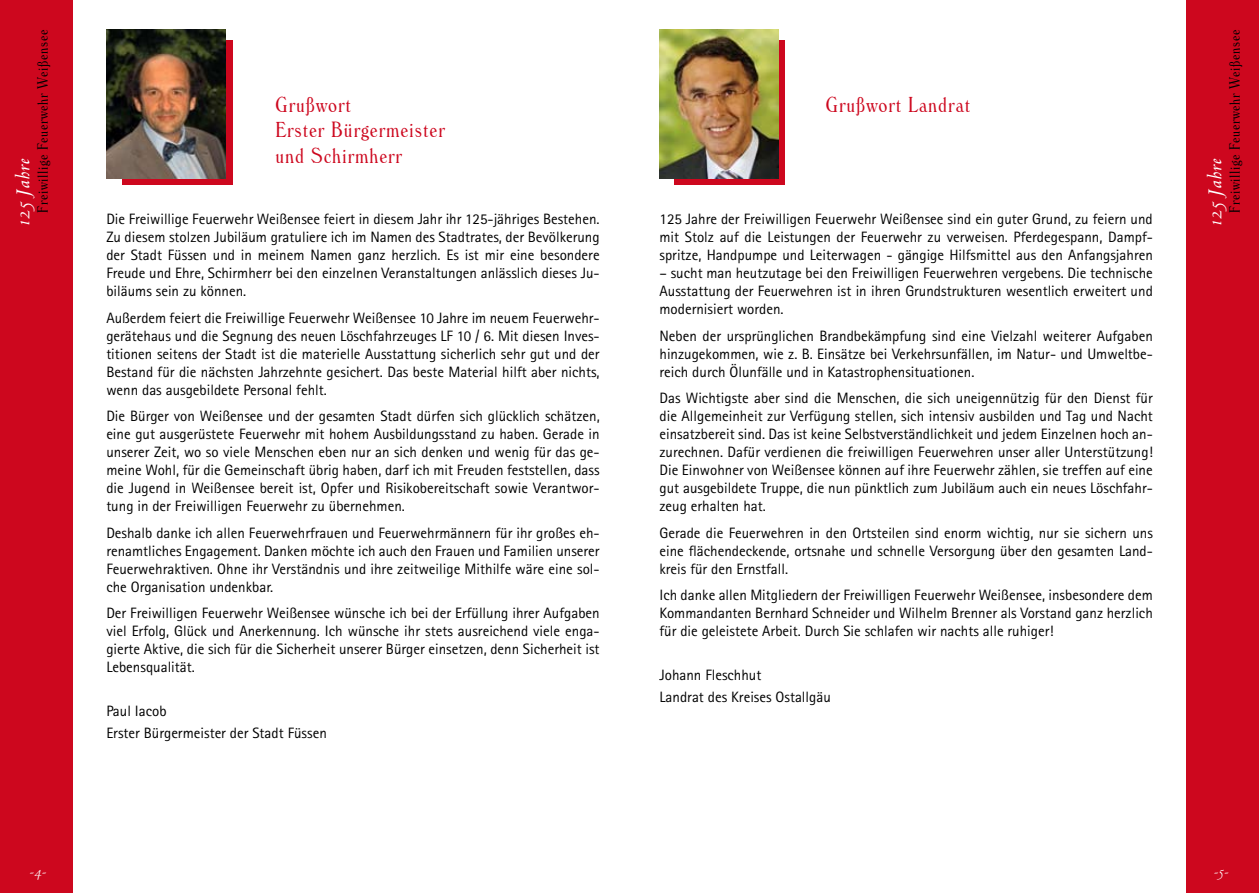
<style>
.page{position:relative;width:1259px;height:893px;background:#fff}
.page>*{position:absolute;margin:0;border:0;box-sizing:border-box;transform-origin:0 0}
.t1{font:italic 600 21.75px "Venetian 301 BT";letter-spacing:.02em;color:#fff}
.t2{font:300 condensed 21px/25.2px "Windsor BT";letter-spacing:.05em;color:#cd071e}
.t3{font:15px/18px "Rotis Sans Serif";color:#000;text-align:justify}
.t4{font:italic 600 15px "Venetian 301 BT";color:#fff}
.t5{font:300 condensed 14.55px "Windsor BT";color:#000}
</style>
<div class="page">
<div style="left:674px;top:40px;width:111px;height:144px;background:#cd071e"></div>
<div style="left:0;top:0;width:72px;height:893px;background:#cd071e"></div>
<img style="left:659px;top:30px;width:119px;height:149px">
<div style="left:122px;top:40px;width:110px;height:144px;background:#cd071e"></div>
<div style="left:1186px;top:0;width:73px;height:893px;background:#cd071e"></div>
<img style="left:106px;top:30px;width:119px;height:149px">
<p class="t5" style="left:34px;top:213px;width:184px;rotate:-90deg">Freiwillige Feuerwehr Weißensee</p>
<h1 class="t1" style="left:11px;top:226px;width:69px;rotate:-90deg">125 Jahre</h1>
<h2 class="t2" style="left:275px;top:92px;width:77px">Grußwort</h2>
<h2 class="t2" style="left:826px;top:92px;width:146px">Grußwort Landrat</h2>
<h2 class="t2" style="left:275px;top:117px;width:171px">Erster Bürgermeister und Schirmherr</h2>
<p class="t3" style="left:106px;top:210px;width:495px">Die Freiwillige Feuerwehr Weißensee feiert in diesem Jahr ihr 125-jähriges Bestehen.<br>Zu diesem stolzen Jubiläum gratuliere ich im Namen des Stadtrates, der Bevölkerung der Stadt Füssen und in meinem Namen ganz herzlich. Es ist mir eine besondere Freude und Ehre, Schirmherr bei den einzelnen Veranstaltungen anlässlich dieses Ju&shy;biläums sein zu können.</p>
<p class="t3" style="left:106px;top:308px;width:495px">Außerdem feiert die Freiwillige Feuerwehr Weißensee 10 Jahre im neuem Feuerwehr&shy;gerätehaus und die Segnung des neuen Löschfahrzeuges LF 10 / 6. Mit diesen Inves&shy;titionen seitens der Stadt ist die materielle Ausstattung sicherlich sehr gut und der Bestand für die nächsten Jahrzehnte gesichert. Das beste Material hilft aber nichts, wenn das ausgebildete Personal fehlt.</p>
<p class="t3" style="left:106px;top:407px;width:495px">Die Bürger von Weißensee und der gesamten Stadt dürfen sich glücklich schätzen, eine gut ausgerüstete Feuerwehr mit hohem Ausbildungsstand zu haben. Gerade in unserer Zeit, wo so viele Menschen eben nur an sich denken und wenig für das ge&shy;meine Wohl, für die Gemeinschaft übrig haben, darf ich mit Freuden feststellen, dass die Jugend in Weißensee bereit ist, Opfer und Risikobereitschaft sowie Verantwor&shy;tung in der Freiwilligen Feuerwehr zu übernehmen.</p>
<p class="t3" style="left:106px;top:523px;width:495px">Deshalb danke ich allen Feuerwehrfrauen und Feuerwehrmännern für ihr großes eh&shy;renamtliches Engagement. Danken möchte ich auch den Frauen und Familien unserer Feuerwehraktiven. Ohne ihr Verständnis und ihre zeitweilige Mithilfe wäre eine sol&shy;che Organisation undenkbar.</p>
<p class="t3" style="left:106px;top:604px;width:495px">Der Freiwilligen Feuerwehr Weißensee wünsche ich bei der Erfüllung ihrer Aufgaben viel Erfolg, Glück und Anerkennung. Ich wünsche ihr stets ausreichend viele enga&shy;gierte Aktive, die sich für die Sicherheit unserer Bürger einsetzen, denn Sicherheit ist Lebensqualität.</p>
<p class="t3" style="left:106px;top:699px;width:222px;line-height:22.2px">Paul Iacob<br>Erster Bürgermeister der Stadt Füssen</p>
<p class="t3" style="left:659px;top:210px;width:495px">125 Jahre der Freiwilligen Feuerwehr Weißensee sind ein guter Grund, zu feiern und mit Stolz auf die Leistungen der Feuerwehr zu verweisen. Pferdegespann, Dampf&shy;spritze, Handpumpe und Leiterwagen - gängige Hilfsmittel aus den Anfangsjahren</p>
<p class="t3" style="left:659px;top:264px;width:495px">– sucht man heutzutage bei den Freiwilligen Feuerwehren vergebens. Die technische Ausstattung der Feuerwehren ist in ihren Grundstrukturen wesentlich erweitert und modernisiert worden.</p>
<p class="t3" style="left:659px;top:326px;width:495px">Neben der ursprünglichen Brandbekämpfung sind eine Vielzahl weiterer Aufgaben hinzugekommen, wie z. B. Einsätze bei Verkehrsunfällen, im Natur- und Umweltbe&shy;reich durch Ölunfälle und in Katastrophensituationen.</p>
<p class="t3" style="left:659px;top:389px;width:495px">Das Wichtigste aber sind die Menschen, die sich uneigennützig für den Dienst für die Allgemeinheit zur Verfügung stellen, sich intensiv ausbilden und Tag und Nacht einsatzbereit sind. Das ist keine Selbstverständlichkeit und jedem Einzelnen hoch an&shy;zurechnen. Dafür verdienen die freiwilligen Feuerwehren unser aller Unterstützung!<br>Die Einwohner von Weißensee können auf ihre Feuerwehr zählen, sie treffen auf eine gut ausgebildete Truppe, die nun pünktlich zum Jubiläum auch ein neues Löschfahr&shy;zeug erhalten hat.</p>
<p class="t3" style="left:659px;top:523px;width:495px">Gerade die Feuerwehren in den Ortsteilen sind enorm wichtig, nur sie sichern uns eine flächendeckende, ortsnahe und schnelle Versorgung über den gesamten Land&shy;kreis für den Ernstfall.</p>
<p class="t3" style="left:659px;top:586px;width:495px">Ich danke allen Mitgliedern der Freiwilligen Feuerwehr Weißensee, insbesondere dem Kommandanten Bernhard Schneider und Wilhelm Brenner als Vorstand ganz herzlich für die geleistete Arbeit. Durch Sie schlafen wir nachts alle ruhiger!</p>
<p class="t3" style="left:659px;top:663px;width:173px;line-height:22.2px">Johann Fleschhut<br>Landrat des Kreises Ostallgäu</p>
<p class="t5" style="left:1225px;top:213px;width:184px;rotate:-90deg">Freiwillige Feuerwehr Weißensee</p>
<h1 class="t1" style="left:1202px;top:226px;width:69px;rotate:-90deg">125 Jahre</h1>
<p class="t4" style="left:30px;top:863px;width:19px">-4-</p>
<p class="t4" style="left:1214px;top:863px;width:17px">-5-</p>
</div>
